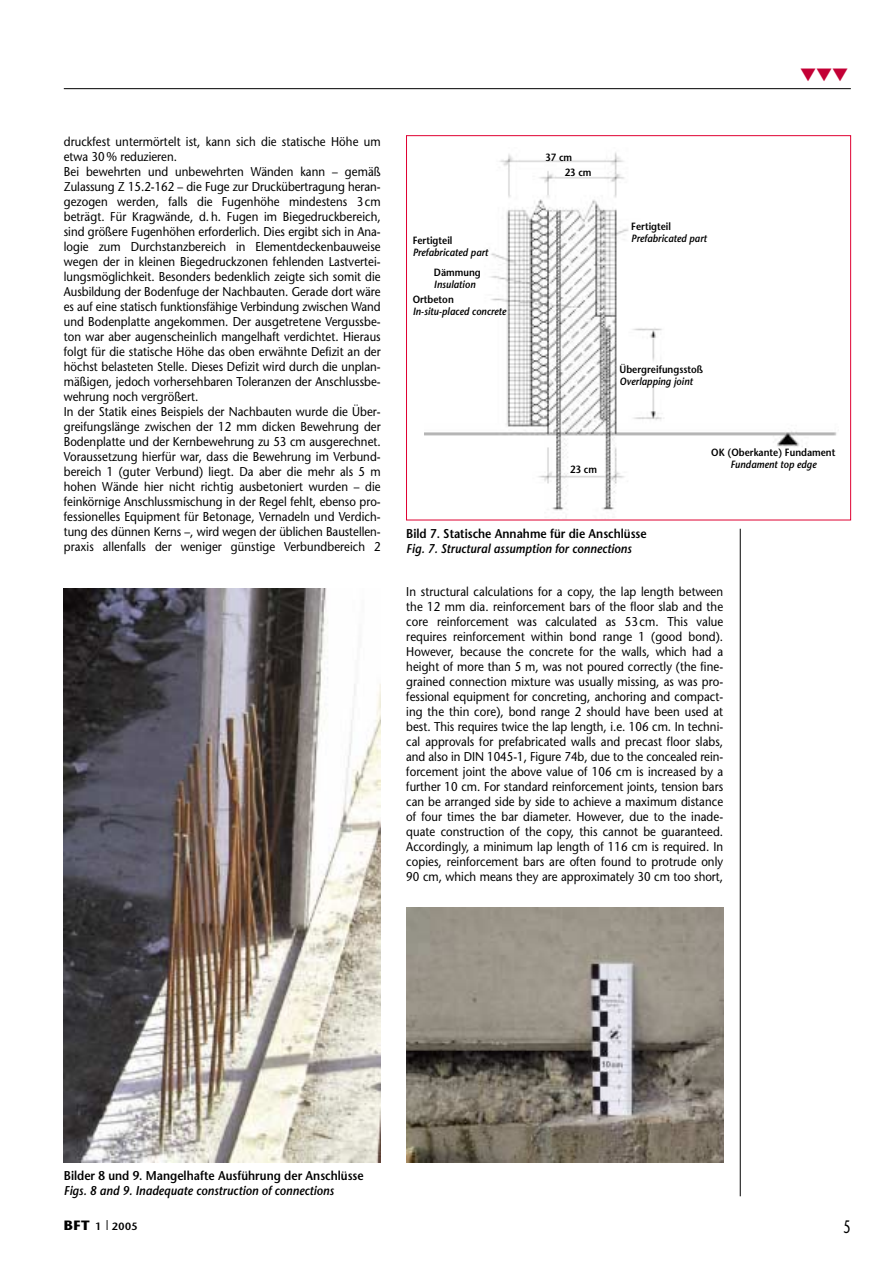
<style>
.page{position:relative;width:893px;height:1263px;background:#fff}
.page>*{position:absolute;margin:0;border:0;box-sizing:border-box;transform-origin:0 0}
.t1{font:18px "Zapf Dingbats";color:#c30035}
.t2{font:18px "Stone Sans";color:#000;scale:.7 1}
.t3{font:12.75px/15px "Stone Sans";letter-spacing:.005em;color:#000;text-align:justify;scale:.9 1}
.t4{font:italic 600 12.75px "Stone Sans";color:#000;scale:.9 1}
.t5{font:600 12.75px "Stone Sans";color:#000;scale:.9 1}
.t6{font:italic 600 10.5px "Stone Sans";color:#000;scale:.9 1}
.t7{font:600 10.5px/15.1px "Stone Sans";color:#000;scale:.9 1}
.t8{font:600 10.5px "Stone Sans";color:#000}
.s1{font-weight:700;font-size:13.5px}
.s2{font-weight:400;font-size:13.5px}
</style>
<div class="page">
<hr style="left:64px;top:88px;width:786px;height:1px;background:#000">
<hr style="left:740px;top:529px;width:1px;height:667px;background:#000">
<img style="left:424px;top:152px;width:413px;height:359px">
<img style="left:64px;top:588px;width:316px;height:574px">
<img style="left:406px;top:907px;width:317px;height:255px">
<p class="t3" style="left:64px;top:135px;width:353px;text-align:left">druckfest untermörtelt ist, kann sich die statische Höhe um etwa 30 % reduzieren.<br>Bei bewehrten und unbewehrten Wänden kann – gemäß Zulassung Z 15.2-162 – die Fuge zur Druckübertragung heran&shy;gezogen werden, falls die Fugenhöhe mindestens 3cm beträgt. Für Kragwände, d. h. Fugen im Biegedruckbereich, sind größere Fugenhöhen erforderlich. Dies ergibt sich in Ana&shy;logie zum Durchstanzbereich in Elementdeckenbauweise wegen der in kleinen Biegedruckzonen fehlenden Lastvertei&shy;lungsmöglichkeit. Besonders bedenklich zeigte sich somit die Ausbildung der Bodenfuge der Nachbauten. Gerade dort wäre es auf eine statisch funktionsfähige Verbindung zwischen Wand und Bodenplatte angekommen. Der ausgetretene Vergussbe&shy;ton war aber augenscheinlich mangelhaft verdichtet. Hieraus folgt für die statische Höhe das oben erwähnte Defizit an der höchst belasteten Stelle. Dieses Defizit wird durch die unplan&shy;mäßigen, jedoch vorhersehbaren Toleranzen der Anschlussbe&shy;wehrung noch vergrößert.<br>In der Statik eines Beispiels der Nachbauten wurde die Über&shy;greifungslänge zwischen der 12 mm dicken Bewehrung der Bodenplatte und der Kernbewehrung zu 53 cm ausgerechnet.<br>Voraussetzung hierfür war, dass die Bewehrung im Verbund&shy;bereich 1 (guter Verbund) liegt. Da aber die mehr als 5 m hohen Wände hier nicht richtig ausbetoniert wurden – die feinkörnige Anschlussmischung in der Regel fehlt, ebenso pro&shy;fessionelles Equipment für Betonage, Vernadeln und Verdich&shy;tung des dünnen Kerns –, wird wegen der üblichen Baustellen&shy;praxis allenfalls der weniger günstige Verbundbereich 2</p>
<p class="t7" style="left:412px;top:233px;width:46px">Fertigteil</p>
<p class="t6" style="left:412px;top:248px;width:85px">Prefabricated part</p>
<p class="t7" style="left:434px;top:266px;width:54px">Dämmung</p>
<p class="t6" style="left:434px;top:280px;width:48px">Insulation</p>
<p class="t7" style="left:412px;top:292px;width:47px">Ortbeton</p>
<p class="t6" style="left:412px;top:307px;width:105px">In-situ-placed concrete</p>
<p class="t7" style="left:565px;top:150px;width:31px;text-indent:-19px">37 cm<br>23 cm</p>
<p class="t7" style="left:631px;top:220px;width:46px">Fertigteil</p>
<p class="t6" style="left:631px;top:235px;width:85px">Prefabricated part</p>
<h1 class="t1" style="left:800px;top:64px;width:50px">▼▼▼</h1>
<p class="t7" style="left:619px;top:363px;width:94px">Übergreifungsstoß</p>
<p class="t6" style="left:619px;top:378px;width:83px">Overlapping joint</p>
<p class="t7" style="left:570px;top:463px;width:31px">23 cm</p>
<p class="t7" style="left:711px;top:446px;width:139px">OK (Oberkante) Fundament</p>
<p class="t6" style="left:730px;top:460px;width:97px">Fundament top edge</p>
<p class="t5" style="left:406px;top:529px;width:269px">Bild 7. Statische Annahme für die Anschlüsse</p>
<p class="t4" style="left:406px;top:544px;width:252px">Fig. 7. Structural assumption for connections</p>
<p class="t3" style="left:406px;top:585px;width:353px">In structural calculations for a copy, the lap length between the 12 mm dia. reinforcement bars of the floor slab and the core reinforcement was calculated as 53cm. This value requires reinforcement within bond range 1 (good bond).<br>However, because the concrete for the walls, which had a height of more than 5 m, was not poured correctly (the fine&shy;grained connection mixture was usually missing, as was pro&shy;fessional equipment for concreting, anchoring and compact&shy;ing the thin core), bond range 2 should have been used at best. This requires twice the lap length, i.e. 106 cm. In techni&shy;cal approvals for prefabricated walls and precast floor slabs, and also in DIN 1045-1, Figure 74b, due to the concealed rein&shy;forcement joint the above value of 106 cm is increased by a further 10 cm. For standard reinforcement joints, tension bars can be arranged side by side to achieve a maximum distance of four times the bar diameter. However, due to the inade&shy;quate construction of the copy, this cannot be guaranteed.<br>Accordingly, a minimum lap length of 116 cm is required. In copies, reinforcement bars are often found to protrude only 90 cm, which means they are approximately 30 cm too short,</p>
<p class="t5" style="left:64px;top:1171px;width:335px">Bilder 8 und 9. Mangelhafte Ausführung der Anschlüsse</p>
<p class="t4" style="left:64px;top:1186px;width:302px">Figs. 8 and 9. Inadequate construction of connections</p>
<p class="t8" style="left:64px;top:1222px;width:75px"><span class="s1">BFT</span> 1 <span class="s2">|</span> 2005</p>
<h1 class="t2" style="left:843px;top:1220px;width:12px">5</h1>
</div>
